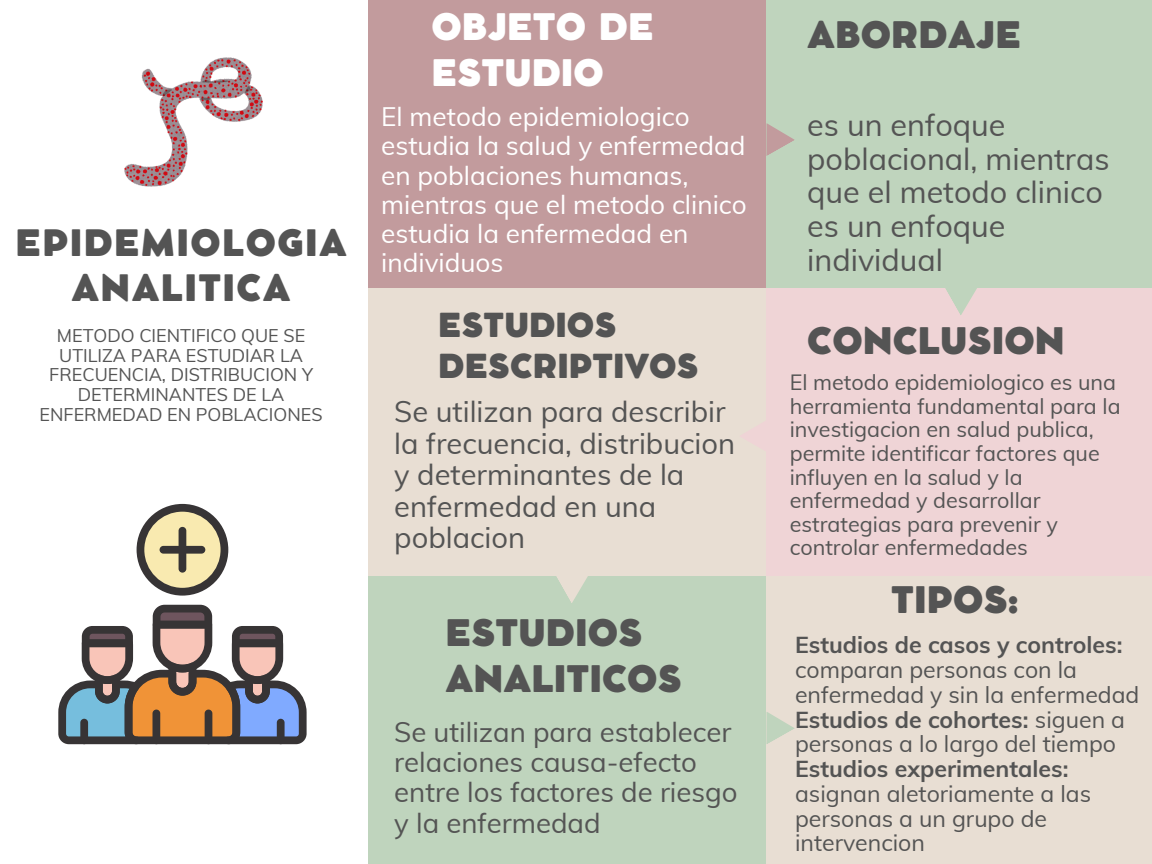
<style>
.page{position:relative;width:1152px;height:864px;background:#fff}
.page>*{position:absolute;margin:0;border:0;box-sizing:border-box;transform-origin:0 0}
.t1{font:800 36.15px/46px "Cocomat Pro";color:#545454}
.t2{font:800 36.15px/45.9px "Cocomat Pro";color:#fff}
.t3{font:800 36px/45px "Cocomat Pro";letter-spacing:.04em;color:#545454;text-align:center}
.t4{font:800 32.7px/41.7px "Cocomat Pro";color:#545454}
.t5{font:30.6px/33.8px "Muli";color:#545454}
.t6{font:29.1px/31.5px "Muli";color:#545454}
.t7{font:27.6px/30.3px "Muli";color:#545454}
.t8{font:26.1px/29.2px "Muli";color:#fff}
.t9{font:23.1px/24.8px "Muli";color:#545454}
.t10{font:21.6px/23.7px "Muli";color:#545454}
.t11{font:18px/20px "Muli";color:#545454;text-align:center}
.s1{font-weight:700}
</style>
<div class="page">
<div style="left:368px;top:0;width:398px;height:288px;background:#c29b9d"></div>
<div style="left:766px;top:0;width:386px;height:288px;background:#bfd4bd"></div>
<div style="left:368px;top:288px;width:398px;height:288px;background:#e8ded3"></div>
<div style="left:766px;top:288px;width:386px;height:288px;background:#efd4d6"></div>
<div style="left:368px;top:576px;width:398px;height:288px;background:#bfd4bd"></div>
<div style="left:766px;top:576px;width:386px;height:288px;background:#e8ded3"></div>
<svg style="left:766px;top:123px;width:29px;height:33px"></svg>
<svg style="left:945px;top:288px;width:32px;height:27px"></svg>
<svg style="left:556px;top:576px;width:32px;height:27px"></svg>
<svg style="left:766px;top:712px;width:29px;height:32px"></svg>
<svg style="left:58px;top:503px;width:249px;height:241px"></svg>
<div style="left:153px;top:710px;width:7px;height:34px;background:#373435;border-radius:4px"></div>
<div style="left:205px;top:710px;width:7px;height:34px;background:#373435;border-radius:4px"></div>
<img style="left:124px;top:58px;width:139px;height:129px">
<h1 class="t3" style="left:15px;top:224px;width:333px">EPIDEMIOLOGIA<br>ANALITICA</h1>
<h2 class="t11" style="left:40px;top:325px;width:284px">METODO CIENTIFICO QUE SE<br>UTILIZA PARA ESTUDIAR LA<br>FRECUENCIA, DISTRIBUCION Y<br>DETERMINANTES DE LA<br>ENFERMEDAD EN POBLACIONES</h2>
<p class="t2" style="left:431px;top:7px;width:224px">OBJETO DE<br>ESTUDIO</p>
<p class="t8" style="left:381px;top:102px;width:367px">El metodo epidemiologico estudia la salud y enfermedad en poblaciones humanas, mientras que el metodo clinico estudia la enfermedad en individuos</p>
<h2 class="t4" style="left:438px;top:307px;width:262px">ESTUDIOS<br>DESCRIPTIVOS</h2>
<h2 class="t6" style="left:394px;top:395px;width:342px">Se utilizan para describir la frecuencia, distribucion y determinantes de la enfermedad en una poblacion</h2>
<h1 class="t1" style="left:446px;top:613px;width:238px">ESTUDIOS<br>ANALITICOS</h1>
<h4 class="t7" style="left:394px;top:716px;width:345px">Se utilizan para establecer relaciones causa-efecto entre los factores de riesgo y la enfermedad</h4>
<h1 class="t1" style="left:807px;top:15px;width:215px">ABORDAJE</h1>
<h1 class="t5" style="left:807px;top:107px;width:304px">es un enfoque poblacional, mientras que el metodo clinico es un enfoque individual</h1>
<p class="t1" style="left:807px;top:322px;width:259px">CONCLUSION</p>
<h1 class="t10" style="left:790px;top:370px;width:332px">El metodo epidemiologico es una herramienta fundamental para la investigacion en salud publica, permite identificar factores que influyen en la salud y la enfermedad y desarrollar estrategias para prevenir y controlar enfermedades</h1>
<h1 class="t1" style="left:891px;top:580px;width:129px">TIPOS:</h1>
<h1 class="t9" style="left:795px;top:632px;width:346px"><span class="s1">Estudios de casos y controles: </span>comparan personas con la enfermedad y sin la enfermedad<br><span class="s1">Estudios de cohortes:</span> siguen a personas a lo largo del tiempo<br><span class="s1">Estudios experimentales: </span>asignan aletoriamente a las personas a un grupo de intervencion</h1>
</div>
